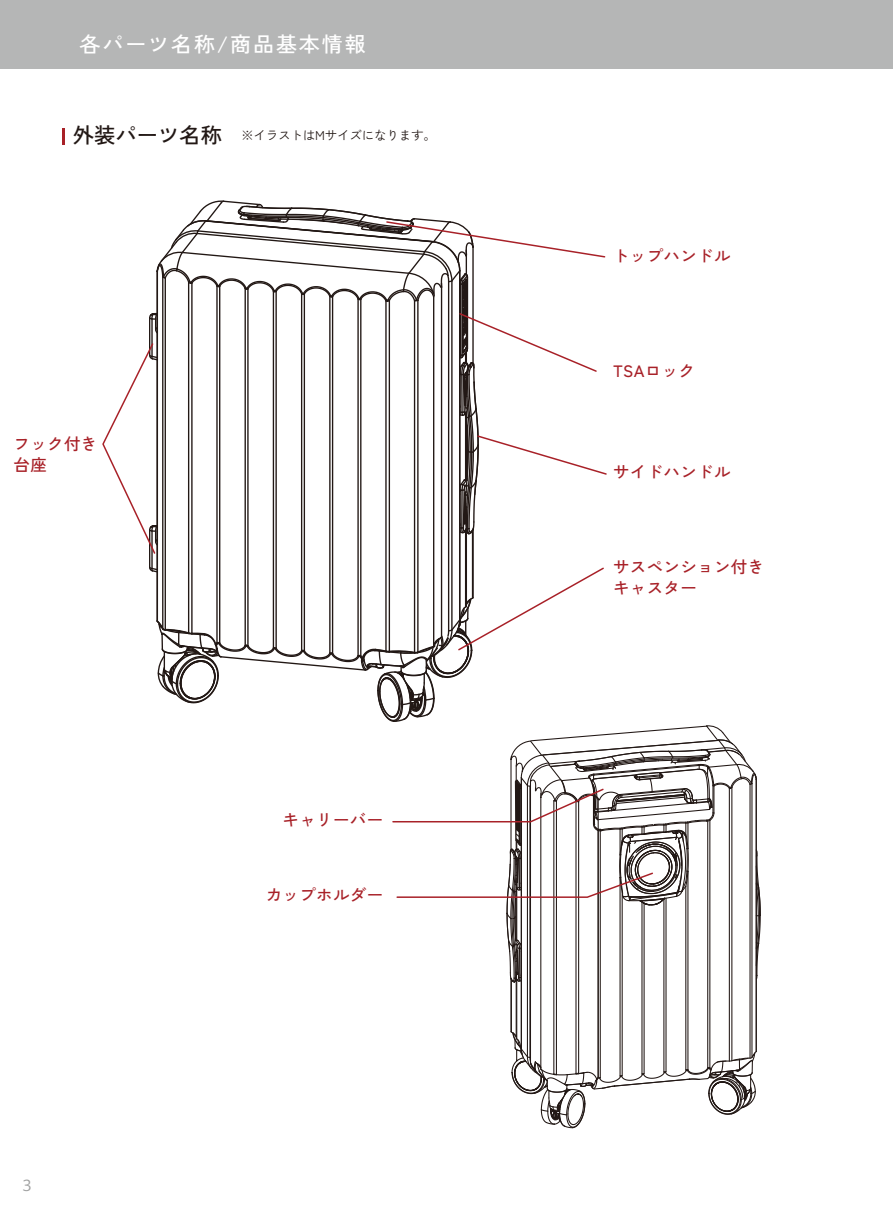
<style>
.page{position:relative;width:893px;height:1212px;background:#fff}
.page>*{position:absolute;margin:0;border:0;box-sizing:border-box;transform-origin:0 0}
.t1{font:500 21px "Zen Kaku Gothic New";letter-spacing:.09em;color:#fff}
.t2{font:500 16.5px/21px "Zen Kaku Gothic New";letter-spacing:.02em;color:#a82128}
.t3{font:15px "Koz Go Pr 6 N";color:#9fa0a0}
.t4{font:12.75px "Zen Kaku Gothic New";letter-spacing:-.03em;color:#221815}
.s1{font-weight:500;font-size:21.3px}
</style>
<div class="page">
<div style="left:0;top:0;width:893px;height:69px;background:#b5b6b6"></div>
<svg style="left:63px;top:128px;width:2px;height:17px"></svg>
<hr style="left:466px;top:529px;width:1px;height:77px;background:#221815">
<hr style="left:472px;top:530px;width:2px;height:68px;background:#221815">
<hr style="left:441px;top:287px;width:1px;height:350px;background:#221815">
<hr style="left:448px;top:281px;width:1px;height:350px;background:#221815">
<hr style="left:451px;top:281px;width:2px;height:349px;background:#221815">
<hr style="left:459px;top:271px;width:1px;height:349px;background:#221815">
<hr style="left:414px;top:301px;width:1px;height:351px;background:#221815">
<hr style="left:389px;top:300px;width:1px;height:351px;background:#221815">
<hr style="left:433px;top:297px;width:1px;height:349px;background:#221815">
<hr style="left:417px;top:300px;width:2px;height:352px;background:#221815">
<hr style="left:360px;top:299px;width:1px;height:357px;background:#221815">
<hr style="left:385px;top:301px;width:2px;height:350px;background:#221815">
<hr style="left:357px;top:299px;width:2px;height:357px;background:#221815">
<hr style="left:332px;top:297px;width:1px;height:356px;background:#221815">
<hr style="left:329px;top:296px;width:2px;height:357px;background:#221815">
<hr style="left:304px;top:294px;width:1px;height:357px;background:#221815">
<hr style="left:301px;top:294px;width:1px;height:357px;background:#221815">
<hr style="left:275px;top:291px;width:2px;height:357px;background:#221815">
<hr style="left:273px;top:291px;width:1px;height:357px;background:#221815">
<hr style="left:247px;top:289px;width:2px;height:357px;background:#221815">
<hr style="left:245px;top:289px;width:1px;height:356px;background:#221815">
<hr style="left:219px;top:286px;width:1px;height:357px;background:#221815">
<hr style="left:191px;top:283px;width:2px;height:350px;background:#221815">
<hr style="left:216px;top:286px;width:2px;height:357px;background:#221815">
<hr style="left:188px;top:282px;width:1px;height:351px;background:#221815">
<hr style="left:165px;top:278px;width:1px;height:351px;background:#221815">
<hr style="left:162px;top:277px;width:1px;height:352px;background:#221815">
<hr style="left:157px;top:271px;width:1px;height:350px;background:#221815">
<hr style="left:465px;top:530px;width:1px;height:77px;background:#221815">
<hr style="left:149px;top:530px;width:1px;height:37px;background:#221815">
<hr style="left:151px;top:531px;width:2px;height:37px;background:#221815">
<svg style="left:102px;top:200px;width:505px;height:355px"></svg>
<hr style="left:600px;top:831px;width:1px;height:247px;background:#221815">
<hr style="left:619px;top:877px;width:2px;height:199px;background:#221815">
<hr style="left:709px;top:820px;width:1px;height:248px;background:#221815">
<hr style="left:729px;top:788px;width:1px;height:273px;background:#221815">
<hr style="left:731px;top:787px;width:1px;height:274px;background:#221815">
<hr style="left:749px;top:784px;width:1px;height:274px;background:#221815">
<hr style="left:707px;top:821px;width:1px;height:247px;background:#221815">
<hr style="left:687px;top:871px;width:1px;height:199px;background:#221815">
<hr style="left:622px;top:892px;width:1px;height:184px;background:#221815">
<hr style="left:641px;top:902px;width:1px;height:172px;background:#221815">
<hr style="left:751px;top:784px;width:1px;height:273px;background:#221815">
<hr style="left:756px;top:779px;width:1px;height:272px;background:#221815">
<hr style="left:685px;top:886px;width:1px;height:184px;background:#221815">
<hr style="left:665px;top:898px;width:1px;height:174px;background:#221815">
<hr style="left:663px;top:899px;width:1px;height:173px;background:#221815">
<hr style="left:644px;top:903px;width:1px;height:171px;background:#221815">
<hr style="left:510px;top:979px;width:1px;height:52px;background:#221815">
<hr style="left:540px;top:797px;width:1px;height:272px;background:#221815">
<hr style="left:530px;top:781px;width:1px;height:282px;background:#221815">
<hr style="left:529px;top:786px;width:1px;height:271px;background:#221815">
<hr style="left:527px;top:785px;width:1px;height:272px;background:#221815">
<hr style="left:521px;top:778px;width:1px;height:271px;background:#221815">
<hr style="left:556px;top:801px;width:1px;height:273px;background:#221815">
<hr style="left:575px;top:801px;width:1px;height:272px;background:#221815">
<hr style="left:553px;top:801px;width:1px;height:273px;background:#221815">
<hr style="left:598px;top:800px;width:1px;height:277px;background:#221815">
<hr style="left:578px;top:801px;width:1px;height:272px;background:#221815">
<hr style="left:516px;top:979px;width:1px;height:60px;background:#221815">
<hr style="left:511px;top:979px;width:1px;height:53px;background:#221815">
<svg style="left:510px;top:1012px;width:247px;height:117px"></svg>
<svg style="left:149px;top:566px;width:612px;height:417px"></svg>
<p class="t1" style="left:80px;top:27px;width:288px">各パーツ名称/商品基本情報</p>
<p class="t4" style="left:73px;top:125px;width:365px"><span class="s1">外装パーツ名称</span> ※イラストはMサイズになります。</p>
<p class="t2" style="left:14px;top:432px;width:85px">フック付き台座</p>
<p class="t3" style="left:19px;top:1176px;width:17px">３</p>
<p class="t2" style="left:282px;top:809px;width:102px">キャリーバー</p>
<p class="t2" style="left:266px;top:883px;width:119px">カップホルダー</p>
<p class="t2" style="left:613px;top:244px;width:119px">トップハンドル</p>
<p class="t2" style="left:613px;top:359px;width:83px">TSAロック</p>
<p class="t2" style="left:613px;top:461px;width:119px">サイドハンドル</p>
<p class="t2" style="left:613px;top:555px;width:153px">サスペンション付きキャスター</p>
</div>
